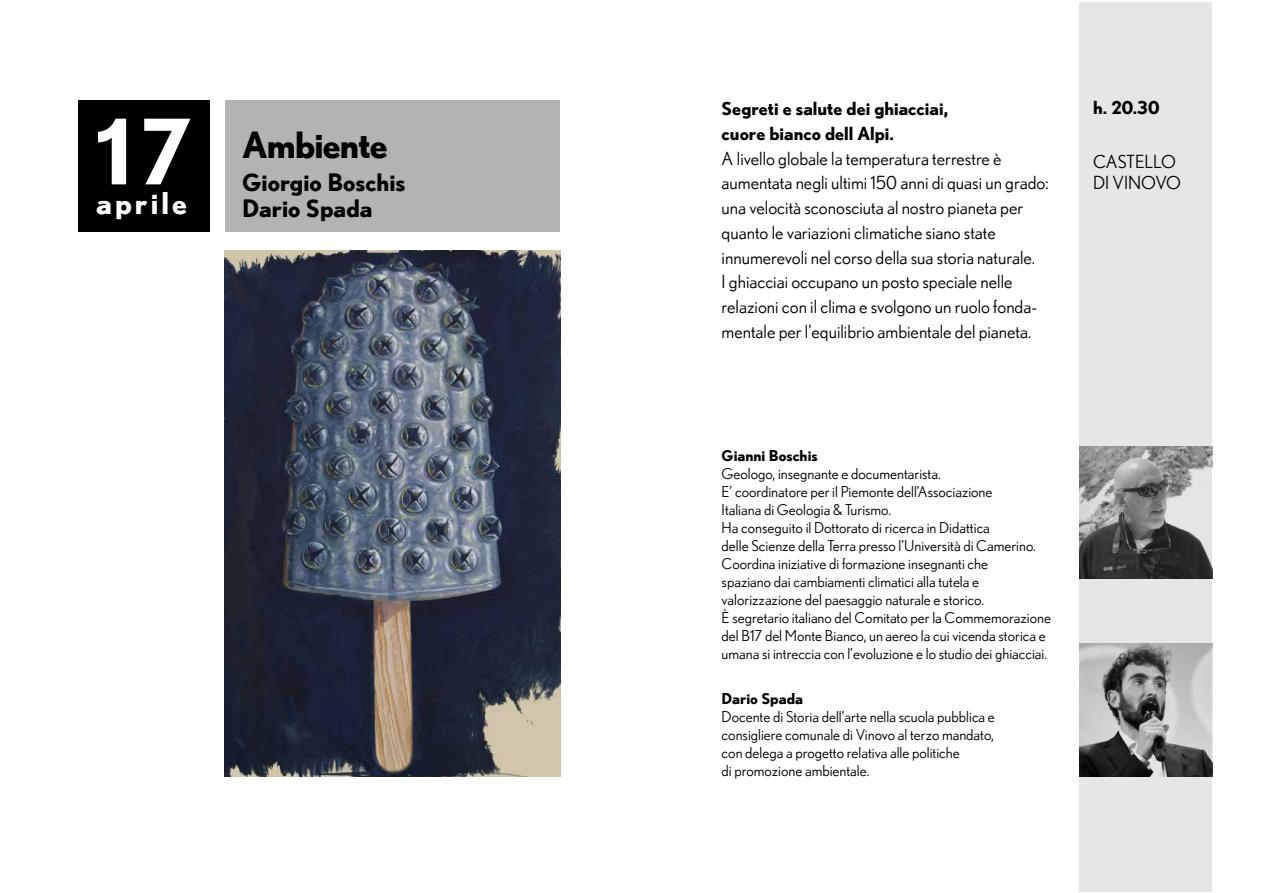
<style>
.page{position:relative;width:1276px;height:893px;background:#fff}
.page>*{position:absolute;margin:0;border:0;box-sizing:border-box;transform-origin:0 0}
.t1{font:700 90px "Nobel";color:#fff}
.t2{font:700 36px "Nobel";letter-spacing:-.025em;color:#000}
.t3{font:700 30px "Nobel";letter-spacing:.1em;color:#fff}
.t4{font:700 24px/25.5px "Nobel";color:#000}
.t5{font:18px/24.8px "Nobel";color:#000}
.t6{font:700 18px/24.8px "Nobel";color:#000}
.t7{font:15px/18px "Nobel";color:#000}
.t8{font:700 15px "Nobel";color:#000}
</style>
<div class="page">
<div style="left:79px;top:101px;width:131px;height:131px;background:#000"></div>
<div style="left:225px;top:101px;width:334px;height:131px;background:#b3b3b3"></div>
<svg style="left:1079px;top:2px;width:133px;height:889px;background:#c8c8c8"></svg>
<img style="left:224px;top:250px;width:336px;height:527px">
<h1 class="t1" style="left:96px;top:98px;width:97px">17</h1>
<h3 class="t3" style="left:96px;top:185px;width:92px">aprile</h3>
<h2 class="t2" style="left:242px;top:124px;width:147px">Ambiente</h2>
<h3 class="t4" style="left:242px;top:169px;width:165px">Giorgio Boschis<br>Dario Spada</h3>
<p class="t6" style="left:721px;top:96px;width:228px">Segreti e salute dei ghiacciai, cuore bianco dell Alpi.</p>
<p class="t5" style="left:721px;top:146px;width:328px">A livello globale la temperatura terrestre è aumentata negli ultimi 150 anni di quasi un grado: una velocità sconosciuta al nostro pianeta per quanto le variazioni climatiche siano state innumerevoli nel corso della sua storia naturale.<br>I ghiacciai occupano un posto speciale nelle relazioni con il clima e svolgono un ruolo fonda&shy;mentale per l’equilibrio ambientale del pianeta.</p>
<p class="t6" style="left:1093px;top:94px;width:68px">h. 20.30</p>
<p class="t5" style="left:1093px;top:151px;width:89px;line-height:21px">CASTELLO<br>DI VINOVO</p>
<p class="t8" style="left:721px;top:446px;width:98px">Gianni Boschis</p>
<p class="t7" style="left:721px;top:464px;width:331px">Geologo, insegnante e documentarista.<br>E’ coordinatore per il Piemonte dell’Associazione<br>Italiana di Geologia &amp; Turismo.<br>Ha conseguito il Dottorato di ricerca in Didattica<br>delle Scienze della Terra presso l’Università di Camerino.<br>Coordina iniziative di formazione insegnanti che<br>spaziano dai cambiamenti climatici alla tutela e valorizzazione del paesaggio naturale e storico.<br>È segretario italiano del Comitato per la Commemorazione del B17 del Monte Bianco, un aereo la cui vicenda storica e umana si intreccia con l’evoluzione e lo studio dei ghiacciai.</p>
<p class="t8" style="left:721px;top:689px;width:83px">Dario Spada</p>
<p class="t7" style="left:721px;top:707px;width:275px">Docente di Storia dell’arte nella scuola pubblica e consigliere comunale di Vinovo al terzo mandato, con delega a progetto relativa alle politiche<br>di promozione ambientale.</p>
</div>
